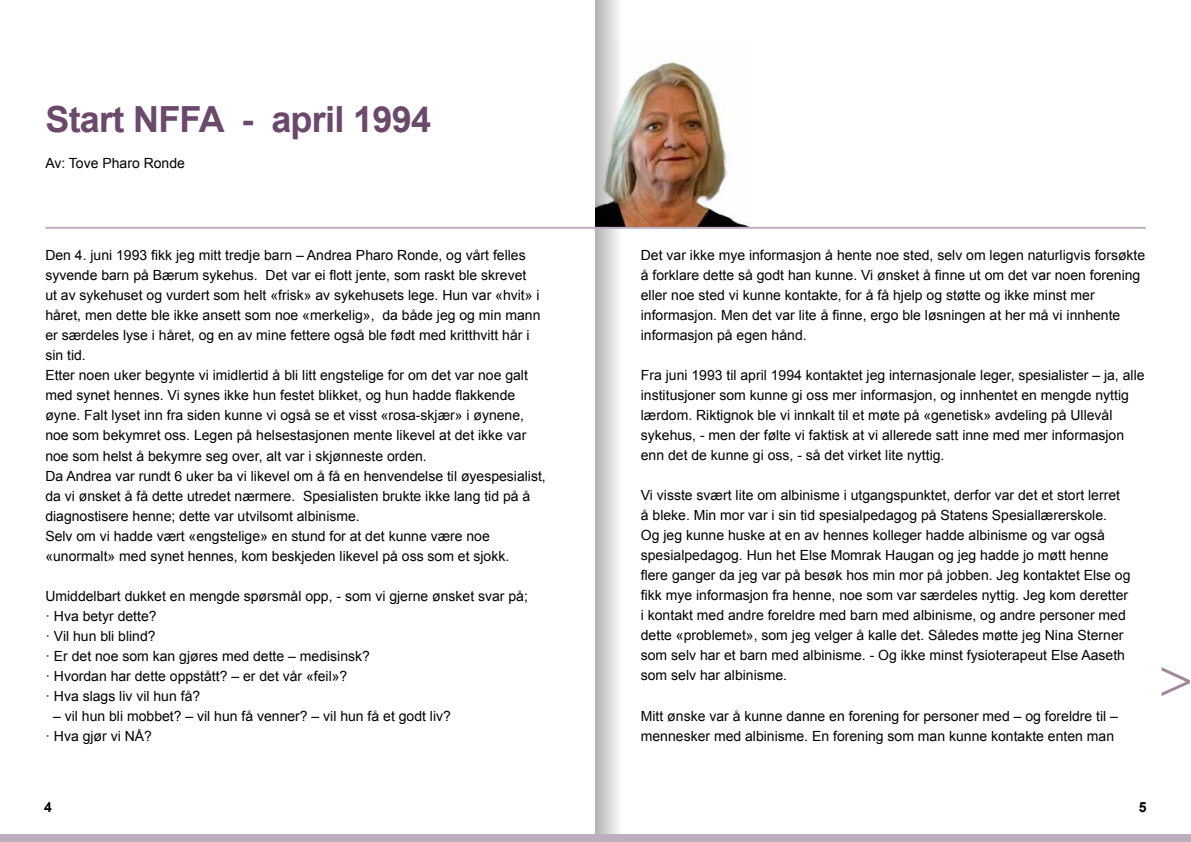
<style>
.page{position:relative;width:1191px;height:842px;background:#fff}
.page>*{position:absolute;margin:0;border:0;box-sizing:border-box;transform-origin:0 0}
.t1{font:700 36px "Arial";letter-spacing:-.02em;color:#6b496b}
.t2{font:14px/20px "Arial";color:#000}
.t3{font:700 14px "Arial";color:#000}
</style>
<div class="page">
<img style="left:622px;top:60px;width:127px;height:167px">
<svg style="left:595px;top:0;width:27px;height:834px"></svg>
<div style="left:0;top:834px;width:1191px;height:8px;background:#bdafbd"></div>
<hr style="left:45px;top:227px;width:1100px;height:2px;background:#bdafbd">
<svg style="left:1161px;top:667px;width:28px;height:29px"></svg>
<h1 class="t1" style="left:45px;top:96px;width:387px">Start NFFA - april 1994</h1>
<p class="t2" style="left:45px;top:154px;width:141px">Av: Tove Pharo Ronde</p>
<p class="t2" style="left:45px;top:246px;width:502px">Den 4. juni 1993 fikk jeg mitt tredje barn – Andrea Pharo Ronde, og vårt felles syvende barn på Bærum sykehus. Det var ei flott jente, som raskt ble skrevet<br>ut av sykehuset og vurdert som helt «frisk» av sykehusets lege. Hun var «hvit» i håret, men dette ble ikke ansett som noe «merkelig», da både jeg og min mann er særdeles lyse i håret, og en av mine fettere også ble født med kritthvitt hår i sin tid.<br>Etter noen uker begynte vi imidlertid å bli litt engstelige for om det var noe galt med synet hennes. Vi synes ikke hun festet blikket, og hun hadde flakkende øyne. Falt lyset inn fra siden kunne vi også se et visst «rosa-skjær» i øynene, noe som bekymret oss. Legen på helsestasjonen mente likevel at det ikke var noe som helst å bekymre seg over, alt var i skjønneste orden.<br>Da Andrea var rundt 6 uker ba vi likevel om å få en henvendelse til øyespesialist, da vi ønsket å få dette utredet nærmere. Spesialisten brukte ikke lang tid på å diagnostisere henne; dette var utvilsomt albinisme.<br>Selv om vi hadde vært «engstelige» en stund for at det kunne være noe «unormalt» med synet hennes, kom beskjeden likevel på oss som et sjokk.</p>
<p class="t2" style="left:45px;top:586px;width:484px">Umiddelbart dukket en mengde spørsmål opp, - som vi gjerne ønsket svar på; · Hva betyr dette?<br>· Vil hun bli blind?<br>· Er det noe som kan gjøres med dette – medisinsk?<br>· Hvordan har dette oppstått? – er det vår «feil»?<br>· Hva slags liv vil hun få?</p>
<p class="t2" style="left:45px;top:706px;width:407px;text-indent:8px">– vil hun bli mobbet? – vil hun få venner? – vil hun få et godt liv? · Hva gjør vi NÅ?</p>
<p class="t2" style="left:641px;top:246px;width:506px">Det var ikke mye informasjon å hente noe sted, selv om legen naturligvis forsøkte å forklare dette så godt han kunne. Vi ønsket å finne ut om det var noen forening eller noe sted vi kunne kontakte, for å få hjelp og støtte og ikke minst mer informasjon. Men det var lite å finne, ergo ble løsningen at her må vi innhente informasjon på egen hånd.</p>
<p class="t2" style="left:641px;top:366px;width:505px">Fra juni 1993 til april 1994 kontaktet jeg internasjonale leger, spesialister – ja, alle institusjoner som kunne gi oss mer informasjon, og innhentet en mengde nyttig lærdom. Riktignok ble vi innkalt til et møte på «genetisk» avdeling på Ullevål sykehus, - men der følte vi faktisk at vi allerede satt inne med mer informasjon enn det de kunne gi oss, - så det virket lite nyttig.</p>
<p class="t2" style="left:641px;top:486px;width:491px">Vi visste svært lite om albinisme i utgangspunktet, derfor var det et stort lerret å bleke. Min mor var i sin tid spesialpedagog på Statens Spesiallærerskole.<br>Og jeg kunne huske at en av hennes kolleger hadde albinisme og var også spesialpedagog. Hun het Else Momrak Haugan og jeg hadde jo møtt henne flere ganger da jeg var på besøk hos min mor på jobben. Jeg kontaktet Else og fikk mye informasjon fra henne, noe som var særdeles nyttig. Jeg kom deretter i kontakt med andre foreldre med barn med albinisme, og andre personer med dette «problemet», som jeg velger å kalle det. Således møtte jeg Nina Sterner som selv har et barn med albinisme. - Og ikke minst fysioterapeut Else Aaseth som selv har albinisme.</p>
<p class="t2" style="left:641px;top:706px;width:479px">Mitt ønske var å kunne danne en forening for personer med – og foreldre til – mennesker med albinisme. En forening som man kunne kontakte enten man</p>
<p class="t3" style="left:44px;top:798px;width:9px">4</p>
<p class="t3" style="left:1138px;top:798px;width:9px">5</p>
</div>
